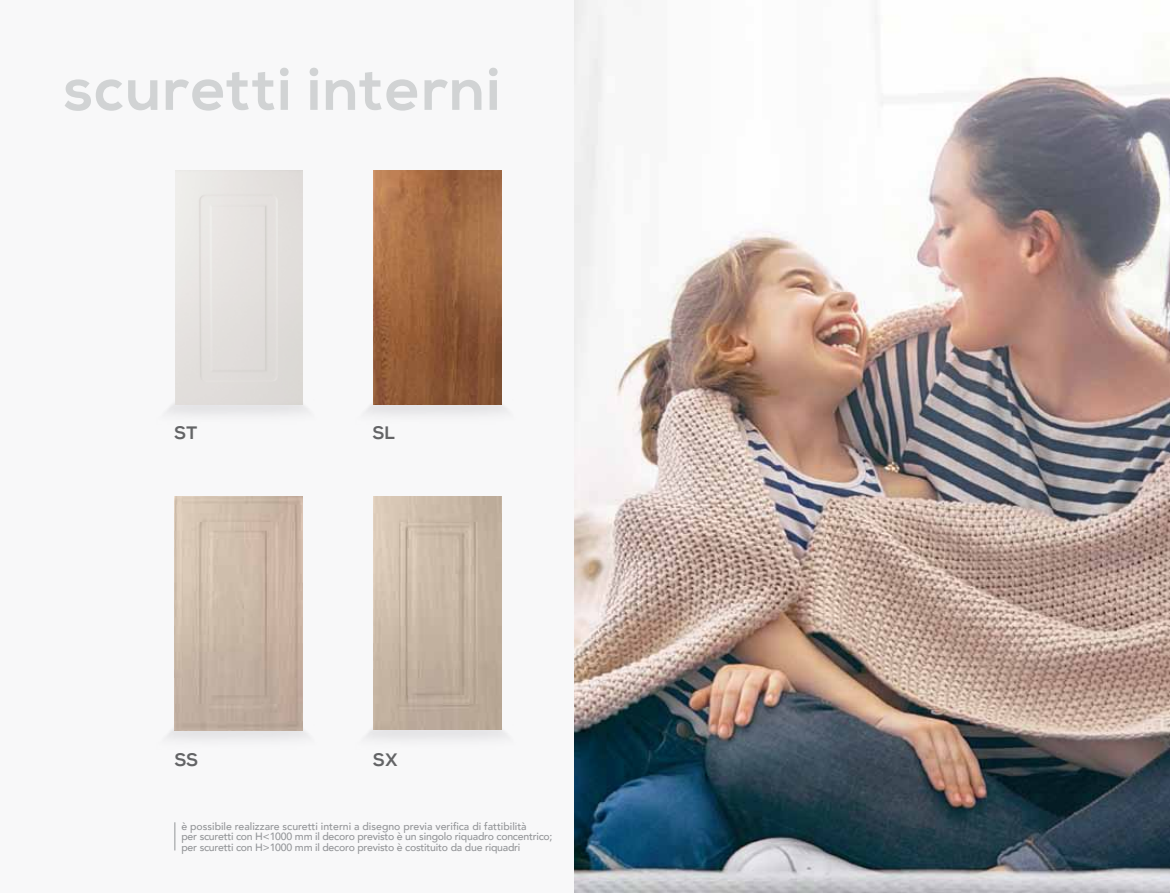
<style>
.page{position:relative;width:1170px;height:893px;background:#fff}
.page>*{position:absolute;margin:0;border:0;box-sizing:border-box;transform-origin:0 0}
.t1{font:700 60px "Nexa";letter-spacing:.03em;color:#d1d3d4}
.t2{font:700 18px "Nexa";color:#636466}
.t3{font:500 10.5px/10.5px "Avenir";letter-spacing:-.02em;color:#939598}
</style>
<div class="page">
<div style="left:0;top:0;width:1169px;height:893px;background:#f8f8f9"></div>
<img style="left:366px;top:170px;width:140px;height:245px">
<img style="left:574px;top:0;width:595px;height:893px">
<img style="left:373px;top:497px;width:128px;height:232px">
<img style="left:373px;top:170px;width:128px;height:234px">
<img style="left:175px;top:170px;width:127px;height:234px">
<img style="left:174px;top:497px;width:128px;height:234px">
<svg style="left:174px;top:822px;width:1px;height:28px"></svg>
<h1 class="t1" style="left:64px;top:55px;width:439px">scuretti interni</h1>
<h2 class="t2" style="left:174px;top:423px;width:24px">ST</h2>
<h2 class="t2" style="left:175px;top:749px;width:25px">SS</h2>
<h2 class="t2" style="left:373px;top:423px;width:24px">SL</h2>
<h2 class="t2" style="left:373px;top:749px;width:26px">SX</h2>
<p class="t3" style="left:181px;top:820px;width:372px">è possibile realizzare scuretti interni a disegno previa verifica di fattibilità<br>per scuretti con H&lt;1000 mm il decoro previsto è un singolo riquadro concentrico; per scuretti con H&gt;1000 mm il decoro previsto è costituito da due riquadri</p>
</div>
